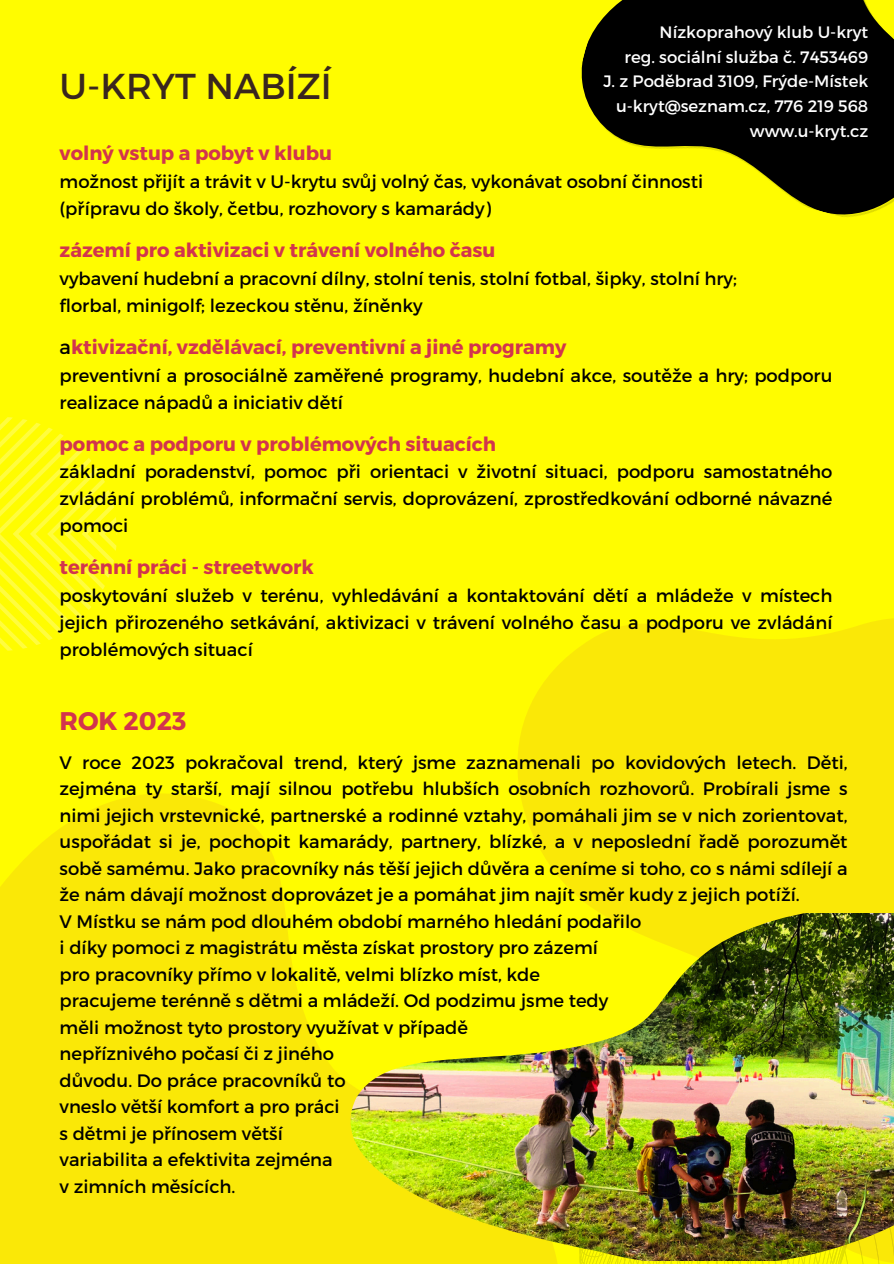
<style>
.page{position:relative;width:894px;height:1264px;background:#fff}
.page>*{position:absolute;margin:0;border:0;box-sizing:border-box;transform-origin:0 0}
.t1{font:36px "Montserrat";color:#39261e}
.t2{font:700 25.5px "Montserrat";color:#d2344d}
.t3{font:700 19.5px "Montserrat";color:#d2344d}
.t4{font:18px/26.5px "Montserrat";color:#000}
.t5{font:16.5px/24.8px "Montserrat";color:#fff;text-align:right}
.s1{font-weight:400;color:#000}
</style>
<div class="page">
<div style="left:0;top:0;width:893px;height:1263px;background:#fffc00"></div>
<div style="left:0;top:793px;width:560px;height:470px;background:linear-gradient(to right,#f9e309,#ff0)"></div>
<svg style="left:0;top:417px;width:117px;height:233px"></svg>
<svg style="left:517px;top:618px;width:376px;height:645px;background:#faea06"></svg>
<img style="left:581px;top:0;width:312px;height:217px">
<img style="left:350px;top:913px;width:543px;height:347px">
<h1 class="t1" style="left:60px;top:63px;width:273px">U-KRYT NABÍZÍ</h1>
<p class="t5" style="left:603px;top:19px;width:266px">Nízkoprahový klub U-kryt<br>reg. sociální služba č. 7453469<br>J. z Poděbrad 3109, Frýde-Místek u-kryt@seznam.cz, 776 219 568 www.u-kryt.cz</p>
<p class="t3" style="left:60px;top:141px;width:274px">volný vstup a pobyt v klubu</p>
<p class="t4" style="left:60px;top:167px;width:645px;line-height:27px">možnost přijít a trávit v U-krytu svůj volný čas, vykonávat osobní činnosti (přípravu do školy, četbu, rozhovory s kamarády)</p>
<p class="t3" style="left:60px;top:237px;width:437px">zázemí pro aktivizaci v trávení volného času</p>
<p class="t4" style="left:60px;top:264px;width:678px;line-height:27px">vybavení hudební a pracovní dílny, stolní tenis, stolní fotbal, šipky, stolní hry; florbal, minigolf; lezeckou stěnu, žíněnky</p>
<p class="t3" style="left:60px;top:334px;width:508px"><span class="s1">a</span>ktivizační, vzdělávací, preventivní a jiné programy</p>
<p class="t4" style="left:60px;top:361px;width:774px;line-height:27px">preventivní a prosociálně zaměřené programy, hudební akce, soutěže a hry; podporu realizace nápadů a iniciativ dětí</p>
<p class="t3" style="left:60px;top:431px;width:438px">pomoc a podporu v problémových situacích</p>
<p class="t4" style="left:60px;top:457px;width:774px;line-height:27px;text-align:justify">základní poradenství, pomoc při orientaci v životní situaci, podporu samostatného zvládání problémů, informační servis, doprovázení, zprostředkování odborné návazné pomoci</p>
<p class="t3" style="left:60px;top:555px;width:255px">terénní práci - streetwork</p>
<p class="t4" style="left:60px;top:581px;width:774px;line-height:27px;text-align:justify">poskytování služeb v terénu, vyhledávání a kontaktování dětí a mládeže v místech jejich přirozeného setkávání, aktivizaci v trávení volného času a podporu ve zvládání problémových situací</p>
<h2 class="t2" style="left:60px;top:704px;width:128px">ROK 2023</h2>
<p class="t4" style="left:60px;top:748px;width:789px">V roce 2023 pokračoval trend, který jsme zaznamenali po kovidových letech. Děti, zejména ty starší, mají silnou potřebu hlubších osobních rozhovorů. Probírali jsme s nimi jejich vrstevnické, partnerské a rodinné vztahy, pomáhali jim se v nich zorientovat, uspořádat si je, pochopit kamarády, partnery, blízké, a v neposlední řadě porozumět sobě samému. Jako pracovníky nás těší jejich důvěra a ceníme si toho, co s námi sdílejí a že nám dávají možnost doprovázet je a pomáhat jim najít směr kudy z jejich potíží.<br>V Místku se nám pod dlouhém období marného hledání podařilo<br>i díky pomoci z magistrátu města získat prostory pro zázemí<br>pro pracovníky přímo v lokalitě, velmi blízko míst, kde<br>pracujeme terénně s dětmi a mládeží. Od podzimu jsme tedy<br>měli možnost tyto prostory využívat v případě<br>nepříznivého počasí či z jiného<br>důvodu. Do práce pracovníků to<br>vneslo větší komfort a pro práci<br>s dětmi je přínosem větší<br>variabilita a efektivita zejména<br>v zimních měsících.</p>
</div>
